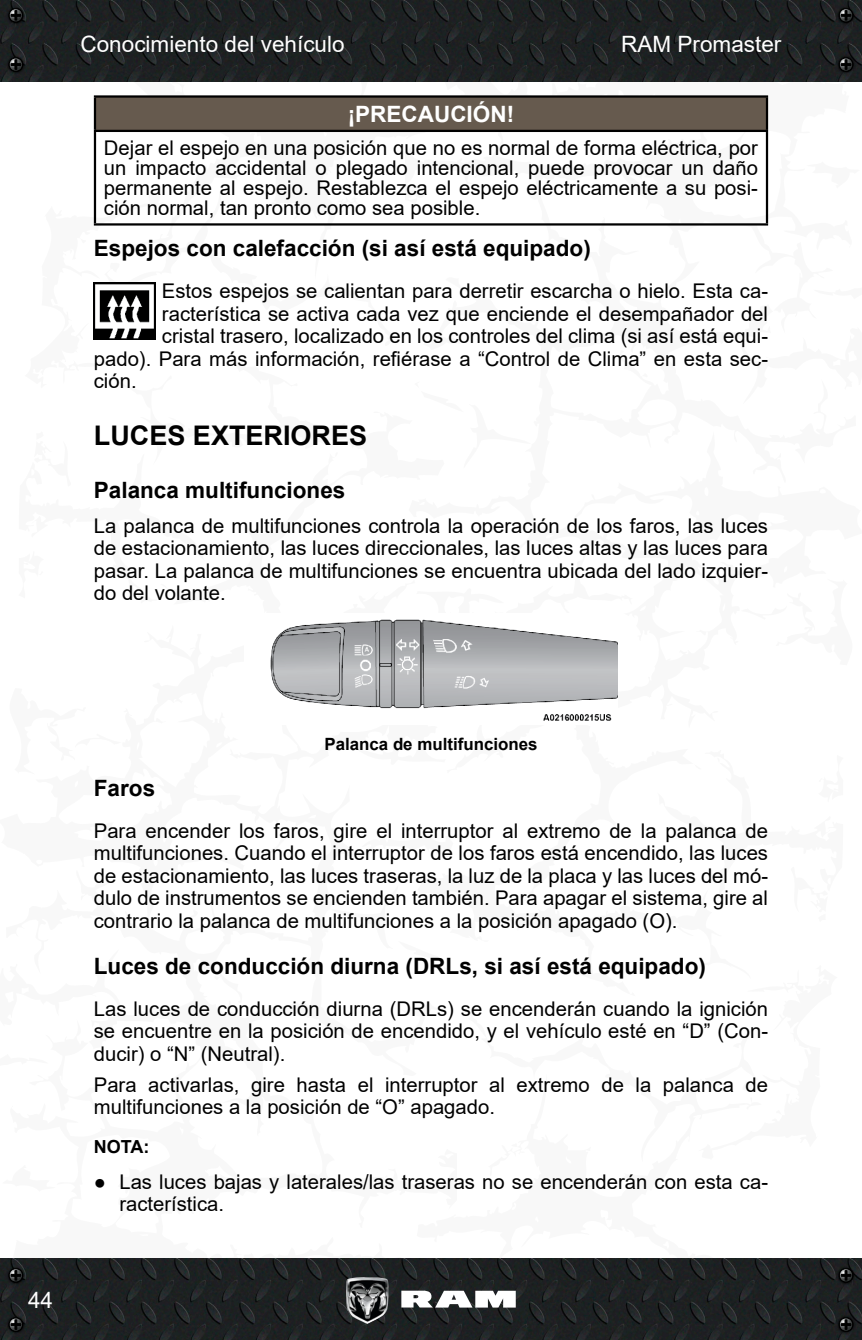
<style>
.page{position:relative;width:862px;height:1340px;background:#fff}
.page>*{position:absolute;margin:0;border:0;box-sizing:border-box;transform-origin:0 0}
._1_Título{font:700 27px "Arial";color:#000}
._2_Subtítulo{font:700 22.5px "Arial";color:#000}
.t1{font:22.5px "Arial";color:#fff}
.Adver_Preca_Título{font:700 22.5px "Arial";color:#fff}
._4_Normal{font:20.25px/22.5px "Arial";color:#000;text-align:justify}
.Adver_Preca_Texto{font:20.25px/20.2px "Arial";color:#000;text-align:justify}
._6_NOTA{font:700 18px "Arial";color:#000}
._7_Pie_de_fot{font:700 16.88px "Arial";color:#000}
</style>
<div class="page">
<svg style="left:861px;top:39px;width:1px;height:1259px"></svg>
<img style="left:0;top:0;width:861px;height:81px">
<img style="left:0;top:1258px;width:861px;height:81px">
<svg style="left:401px;top:1290px;width:114px;height:17px"></svg>
<img style="left:346px;top:1276px;width:42px;height:47px">
<img style="left:5px;top:4px;width:22px;height:22px">
<svg style="left:8px;top:8px;width:16px;height:15px"></svg>
<img style="left:5px;top:1264px;width:22px;height:22px">
<svg style="left:8px;top:1267px;width:16px;height:15px"></svg>
<img style="left:834px;top:4px;width:22px;height:22px">
<svg style="left:837px;top:8px;width:16px;height:15px"></svg>
<img style="left:834px;top:1264px;width:22px;height:22px">
<svg style="left:837px;top:1267px;width:16px;height:15px"></svg>
<img style="left:5px;top:53px;width:22px;height:23px">
<svg style="left:8px;top:57px;width:16px;height:15px"></svg>
<img style="left:5px;top:1313px;width:22px;height:22px">
<svg style="left:8px;top:1316px;width:16px;height:15px"></svg>
<img style="left:834px;top:53px;width:22px;height:23px">
<svg style="left:837px;top:57px;width:16px;height:15px"></svg>
<img style="left:834px;top:1313px;width:22px;height:22px">
<svg style="left:837px;top:1316px;width:16px;height:15px"></svg>
<div style="left:95px;top:96px;width:671px;height:35px;background:#665a4e"></div>
<hr style="left:94px;top:95px;width:673px;height:3px;background:#000">
<hr style="left:94px;top:98px;width:2px;height:32px;background:#000">
<hr style="left:765px;top:98px;width:2px;height:32px;background:#000">
<hr style="left:94px;top:130px;width:673px;height:2px;background:#000">
<hr style="left:94px;top:132px;width:2px;height:91px;background:#000">
<hr style="left:765px;top:132px;width:2px;height:91px;background:#000">
<hr style="left:94px;top:223px;width:673px;height:2px;background:#000">
<img style="left:94px;top:282px;width:61px;height:58px">
<img style="left:270px;top:619px;width:347px;height:102px">
<p class="t1" style="left:80px;top:29px;width:265px">Conocimiento del vehículo</p>
<p class="t1" style="left:621px;top:29px;width:162px">RAM Promaster</p>
<p class="Adver_Preca_Título" style="left:347px;top:98px;width:168px">¡PRECAUCIÓN!</p>
<p class="Adver_Preca_Texto" style="left:104px;top:137px;width:655px">Dejar el espejo en una posición que no es normal de forma eléctrica, por un impacto accidental o plegado intencional, puede provocar un daño permanente al espejo. Restablezca el espejo eléctricamente a su posi&shy;ción normal, tan pronto como sea posible.</p>
<p class="_2_Subtítulo" style="left:94px;top:232px;width:498px">Espejos con calefacción (si así está equipado)</p>
<p class="_4_Normal" style="left:162px;top:279px;width:607px">Estos espejos se calientan para derretir escarcha o hielo. Esta ca-</p>
<p class="_4_Normal" style="left:162px;top:302px;width:607px">racterística se activa cada vez que enciende el desempañador del</p>
<p class="_4_Normal" style="left:162px;top:324px;width:607px">cristal trasero, localizado en los controles del clima (si así está equi-</p>
<p class="_4_Normal" style="left:94px;top:347px;width:675px">pado). Para más información, refiérase a “Control de Clima” en esta sec-</p>
<p class="_4_Normal" style="left:94px;top:369px;width:41px">ción.</p>
<p class="_1_Título" style="left:94px;top:416px;width:275px">LUCES EXTERIORES</p>
<p class="_2_Subtítulo" style="left:94px;top:474px;width:253px">Palanca multifunciones</p>
<p class="_4_Normal" style="left:94px;top:514px;width:675px">La palanca de multifunciones controla la operación de los faros, las luces de estacionamiento, las luces direccionales, las luces altas y las luces para pasar. La palanca de multifunciones se encuentra ubicada del lado izquier&shy;do del volante.</p>
<p class="t1" style="left:28px;top:1284px;width:27px">44</p>
<p class="_7_Pie_de_fot" style="left:324px;top:732px;width:214px">Palanca de multifunciones</p>
<p class="_2_Subtítulo" style="left:94px;top:772px;width:63px">Faros</p>
<p class="_4_Normal" style="left:94px;top:819px;width:675px">Para encender los faros, gire el interruptor al extremo de la palanca de multifunciones. Cuando el interruptor de los faros está encendido, las luces de estacionamiento, las luces traseras, la luz de la placa y las luces del mó&shy;dulo de instrumentos se encienden también. Para apagar el sistema, gire al contrario la palanca de multifunciones a la posición apagado (O).</p>
<p class="_2_Subtítulo" style="left:94px;top:950px;width:613px">Luces de conducción diurna (DRLs, si así está equipado)</p>
<p class="_4_Normal" style="left:94px;top:997px;width:675px">Las luces de conducción diurna (DRLs) se encenderán cuando la ignición se encuentre en la posición de encendido, y el vehículo esté en “D” (Con&shy;ducir) o “N” (Neutral).</p>
<p class="_4_Normal" style="left:94px;top:1073px;width:675px">Para activarlas, gire hasta el interruptor al extremo de la palanca de multifunciones a la posición de “O” apagado.</p>
<p class="_6_NOTA" style="left:94px;top:1134px;width:57px">NOTA:</p>
<p class="_4_Normal" style="left:119px;top:1170px;width:649px;text-indent:-26px">● Las luces bajas y laterales/las traseras no se encenderán con esta ca&shy;racterística.</p>
</div>
